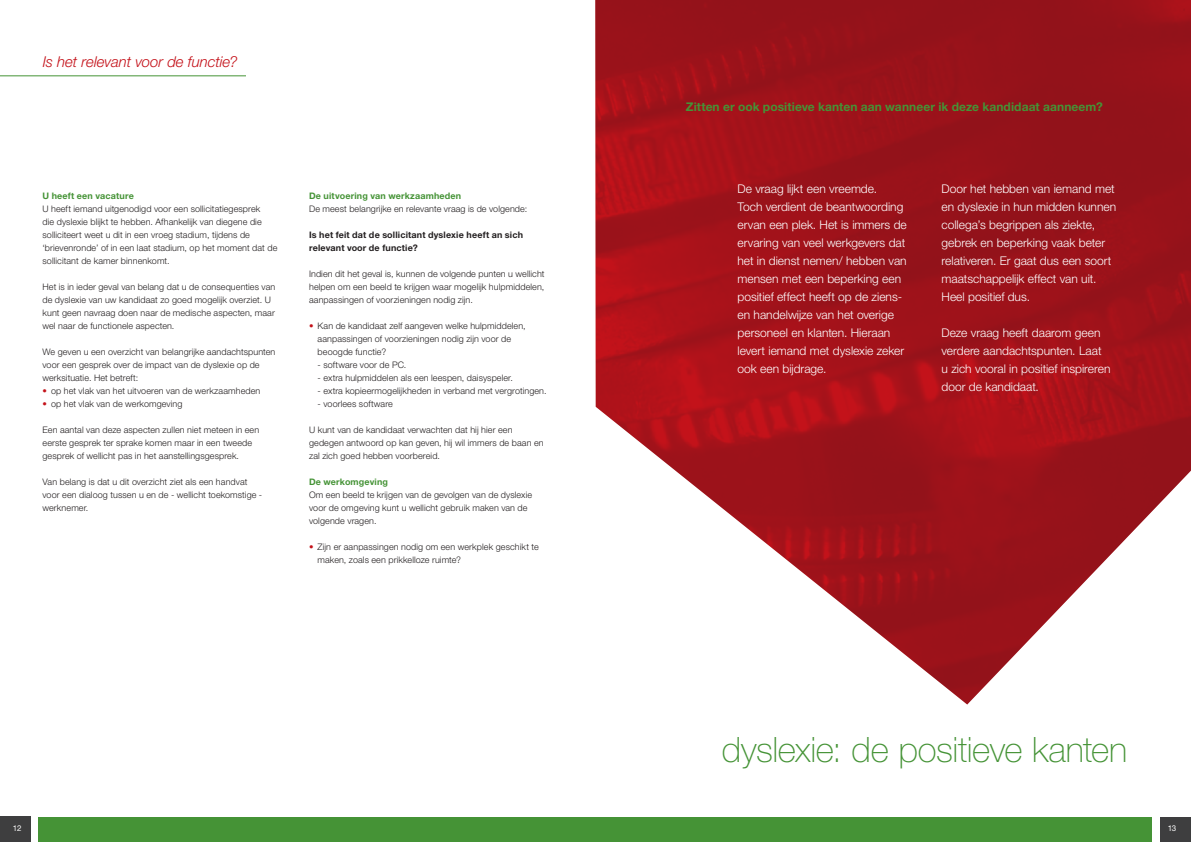
<style>
.page{position:relative;width:1191px;height:842px;background:#fff}
.page>*{position:absolute;margin:0;border:0;box-sizing:border-box;transform-origin:0 0}
.t1{font:100 35px "Helvetica Neue LT Std";letter-spacing:-.01em;color:#459336}
.t2{font:italic 300 15px "Helvetica Neue LT Std";letter-spacing:-.005em;color:#c4121a}
.t3{font:300 12px/18px "Helvetica Neue LT Std";color:#fff}
.t4{font:700 12px "Helvetica Neue LT Std";letter-spacing:.005em;color:#459336}
.t5{font:300 9px/13px "Helvetica Neue LT Std";letter-spacing:.01em;color:#231f20}
.t6{font:700 9px/13px "Helvetica Neue LT Std";letter-spacing:.02em;color:#231f20}
.t7{font:700 9px "Helvetica Neue LT Std";letter-spacing:.02em;color:#459336}
.t8{font:8px "Helvetica Neue LT Std";color:#fff}
.s1{color:#c4121a}
</style>
<div class="page">
<hr style="left:0;top:75px;width:246px;height:1px;background:#459336">
<img style="left:595px;top:0;width:596px;height:704px">
<div style="left:38px;top:817px;width:1113px;height:25px;background:#459336"></div>
<div style="left:0;top:817px;width:31px;height:25px;background:#3e3e3f"></div>
<div style="left:1160px;top:817px;width:31px;height:25px;background:#3e3e3f"></div>
<p class="t2" style="left:43px;top:53px;width:196px">Is het relevant voor de functie?</p>
<p class="t7" style="left:43px;top:190px;width:93px">U heeft een vacature</p>
<p class="t5" style="left:43px;top:202px;width:236px">U heeft iemand uitgenodigd voor een sollicitatiegesprek<br>die dyslexie blijkt te hebben. Afhankelijk van diegene die solliciteert weet u dit in een vroeg stadium, tijdens de ‘brievenronde’ of in een laat stadium, op het moment dat de sollicitant de kamer binnenkomt.</p>
<p class="t5" style="left:43px;top:280px;width:234px">Het is in ieder geval van belang dat u de consequenties van de dyslexie van uw kandidaat zo goed mogelijk overziet. U kunt geen navraag doen naar de medische aspecten, maar wel naar de functionele aspecten.</p>
<p class="t5" style="left:43px;top:345px;width:234px">We geven u een overzicht van belangrijke aandachtspunten voor een gesprek over de impact van de dyslexie op de werksituatie. Het betreft:</p>
<p class="t5" style="left:43px;top:384px;width:219px"><span class="s1">•</span> op het vlak van het uitvoeren van de werkzaamheden</p>
<p class="t5" style="left:43px;top:397px;width:141px"><span class="s1">•</span> op het vlak van de werkomgeving</p>
<p class="t5" style="left:43px;top:423px;width:218px">Een aantal van deze aspecten zullen niet meteen in een eerste gesprek ter sprake komen maar in een tweede gesprek of wellicht pas in het aanstellingsgesprek.</p>
<p class="t5" style="left:43px;top:475px;width:221px">Van belang is dat u dit overzicht ziet als een handvat voor een dialoog tussen u en de - wellicht toekomstige - werknemer.</p>
<p class="t7" style="left:309px;top:190px;width:154px">De uitvoering van werkzaamheden</p>
<p class="t5" style="left:309px;top:202px;width:220px">De meest belangrijke en relevante vraag is de volgende:</p>
<p class="t6" style="left:309px;top:228px;width:215px">Is het feit dat de sollicitant dyslexie heeft an sich relevant voor de functie?</p>
<p class="t5" style="left:309px;top:267px;width:237px;text-align:justify">Indien dit het geval is, kunnen de volgende punten u wellicht helpen om een beeld te krijgen waar mogelijk hulpmiddelen, aanpassingen of voorzieningen nodig zijn.</p>
<p class="t5" style="left:317px;top:319px;width:210px;text-indent:-9px"><span class="s1">•</span> Kan de kandidaat zelf aangeven welke hulpmiddelen, aanpassingen of voorzieningen nodig zijn voor de beoogde functie?</p>
<p class="t5" style="left:317px;top:358px;width:90px">- software voor de PC.</p>
<p class="t5" style="left:317px;top:371px;width:197px">- extra hulpmiddelen als een leespen, daisyspeler.</p>
<p class="t5" style="left:317px;top:384px;width:230px">- extra kopieermogelijkheden in verband met vergrotingen.</p>
<p class="t5" style="left:317px;top:397px;width:77px">- voorlees software</p>
<p class="t5" style="left:309px;top:423px;width:236px">U kunt van de kandidaat verwachten dat hij hier een gedegen antwoord op kan geven, hij wil immers de baan en zal zich goed hebben voorbereid.</p>
<p class="t7" style="left:309px;top:476px;width:81px">De werkomgeving</p>
<p class="t5" style="left:309px;top:488px;width:224px">Om een beeld te krijgen van de gevolgen van de dyslexie voor de omgeving kunt u wellicht gebruik maken van de volgende vragen.</p>
<p class="t5" style="left:317px;top:540px;width:223px;text-indent:-9px"><span class="s1">•</span> Zijn er aanpassingen nodig om een werkplek geschikt te maken, zoals een prikkelloze ruimte?</p>
<p class="t4" style="left:686px;top:99px;width:418px">Zitten er ook positieve kanten aan wanneer ik deze kandidaat aanneem?</p>
<p class="t3" style="left:737px;top:179px;width:171px">De vraag lijkt een vreemde.<br>Toch verdient de beantwoording ervan een plek. Het is immers de ervaring van veel werkgevers dat het in dienst nemen/ hebben van mensen met een beperking een positief effect heeft op de ziens&shy;en handelwijze van het overige personeel en klanten. Hieraan levert iemand met dyslexie zeker ook een bijdrage.</p>
<p class="t3" style="left:941px;top:179px;width:176px">Door het hebben van iemand met en dyslexie in hun midden kunnen collega’s begrippen als ziekte, gebrek en beperking vaak beter relativeren. Er gaat dus een soort maatschappelijk effect van uit.</p>
<p class="t3" style="left:941px;top:287px;width:90px">Heel positief dus.</p>
<p class="t3" style="left:941px;top:323px;width:170px">Deze vraag heeft daarom geen verdere aandachtspunten. Laat u zich vooral in positief inspireren door de kandidaat.</p>
<p class="t1" style="left:721px;top:730px;width:407px">dyslexie: de positieve kanten</p>
<p class="t8" style="left:13px;top:823px;width:10px">12</p>
<p class="t8" style="left:1167px;top:823px;width:10px">13</p>
</div>
